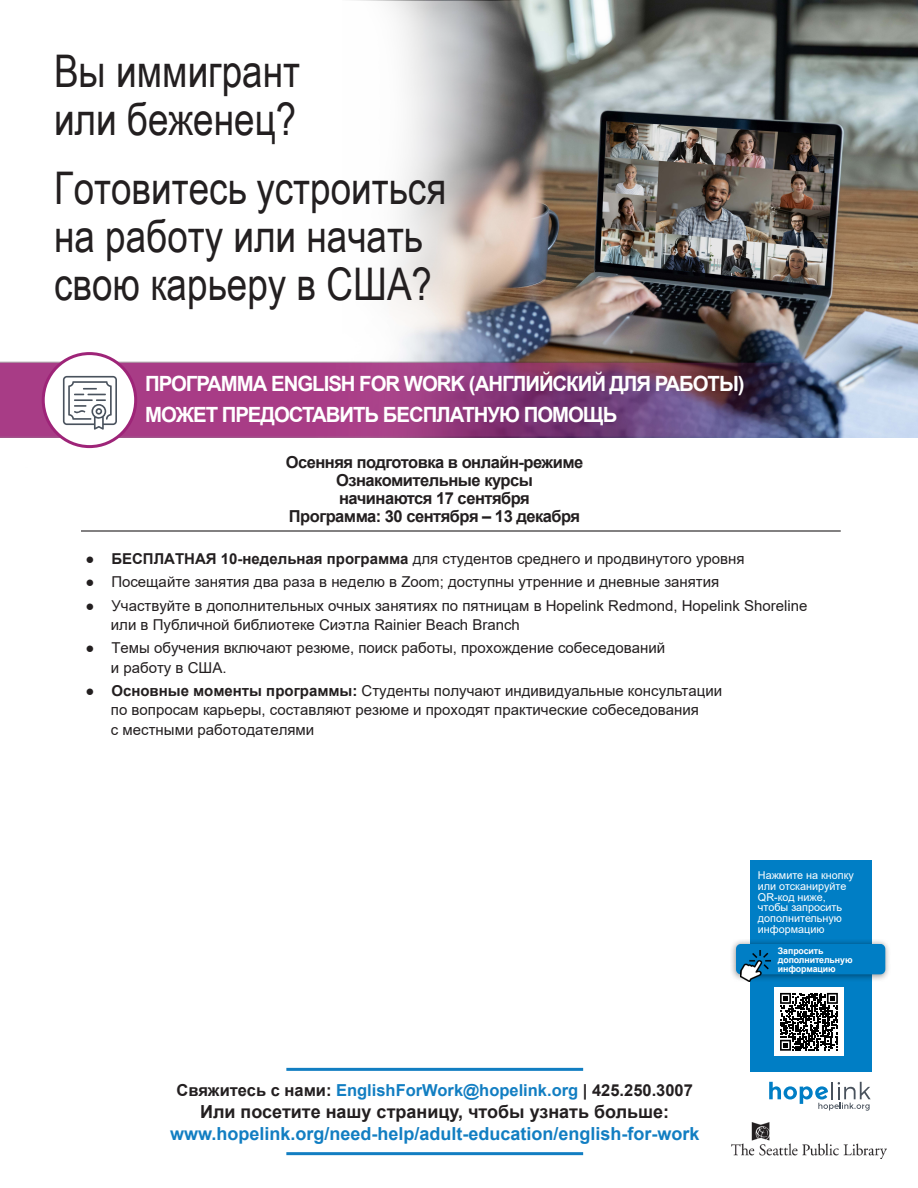
<style>
.page{position:relative;width:918px;height:1188px;background:#fff}
.page>*{position:absolute;margin:0;border:0;box-sizing:border-box;transform-origin:0 0}
.t1{font:45px/48px "Arial Narrow";color:#231f20}
.t2{font:700 21px/31.2px "Arial";letter-spacing:-.05em;color:#fff}
.t3{font:700 18px/21.6px "Arial";color:#127ec2;text-align:center}
.t4{font:700 16.5px/18px "Arial";letter-spacing:-.03em;color:#231f20;text-align:center}
.t5{font:700 16.5px "Arial";color:#231f20}
.t6{font:15px/19.4px "Arial";color:#231f20}
.t7{font:10.8px/10.8px "Arial";color:#fff}
.t8{font:700 9px/9px "Arial";letter-spacing:-.01em;color:#fff}
.s1{font-weight:700}
.s2{color:#127ec2}
.s3{color:#231f20}
</style>
<div class="page">
<img style="left:545px;top:1px;width:373px;height:437px">
<img style="left:0;top:1px;width:545px;height:448px">
<img style="left:0;top:362px;width:819px;height:75px">
<svg style="left:42px;top:352px;width:95px;height:96px"></svg>
<div style="left:750px;top:860px;width:122px;height:216px;background:#007ec5"></div>
<div style="left:774px;top:987px;width:69px;height:69px;background:#fff"></div>
<svg style="left:780px;top:993px;width:58px;height:58px"></svg>
<img style="left:731px;top:940px;width:158px;height:40px">
<svg style="left:736px;top:944px;width:149px;height:30px"></svg>
<img style="left:740px;top:951px;width:31px;height:30px">
<hr style="left:81px;top:530px;width:760px;height:2px;background:#231f20">
<div style="left:702px;top:1072px;width:216px;height:116px;background:#fff"></div>
<svg style="left:769px;top:1082px;width:102px;height:29px"></svg>
<img style="left:731px;top:1123px;width:156px;height:35px">
<hr style="left:286px;top:1068px;width:297px;height:3px;background:#127ec2">
<hr style="left:286px;top:1152px;width:297px;height:3px;background:#127ec2">
<p class="t1" style="left:54px;top:45px;width:248px">Вы иммигрант или беженец?</p>
<p class="t1" style="left:54px;top:162px;width:394px">Готовитесь устроиться на работу или начать свою карьеру в США?</p>
<p class="t2" style="left:145px;top:368px;width:601px">ПРОГРАММА ENGLISH FOR WORK (АНГЛИЙСКИЙ ДЛЯ РАБОТЫ)<br>МОЖЕТ ПРЕДОСТАВИТЬ БЕСПЛАТНУЮ ПОМОЩЬ</p>
<p class="t4" style="left:286px;top:453px;width:299px">Осенняя подготовка в онлайн-режиме<br>Ознакомительные курсы<br>начинаются 17 сентября<br>Программа: 30 сентября – 13 декабря</p>
<p class="t6" style="left:85px;top:549px;width:661px">● <span class="s1">БЕСПЛАТНАЯ 10-недельная программа</span> для студентов среднего и продвинутого уровня</p>
<p class="t6" style="left:85px;top:572px;width:635px">● Посещайте занятия два раза в неделю в Zoom; доступны утренние и дневные занятия</p>
<p class="t6" style="left:111px;top:595px;width:698px;text-indent:-26px">● Участвуйте в дополнительных очных занятиях по пятницам в Hopelink Redmond, Hopelink Shoreline или в Публичной библиотеке Сиэтла Rainier Beach Branch</p>
<p class="t6" style="left:111px;top:638px;width:556px;text-indent:-26px">● Темы обучения включают резюме, поиск работы, прохождение собеседований и работу в США.</p>
<p class="t6" style="left:111px;top:681px;width:613px;text-indent:-26px">● <span class="s1">Основные моменты программы:</span> Студенты получают индивидуальные консультации по вопросам карьеры, составляют резюме и проходят практические собеседования<br>с местными работодателями</p>
<p class="t5" style="left:177px;top:1079px;width:518px">Свяжитесь с нами: <span class="s2">EnglishForWork@hopelink.org</span> | 425.250.3007</p>
<p class="t3" style="left:170px;top:1101px;width:531px"><span class="s3">Или посетите нашу страницу, чтобы узнать больше: </span>www.hopelink.org/need-help/adult-education/english-for-work</p>
<p class="t7" style="left:758px;top:870px;width:98px">Нажмите на кнопку или отсканируйте<br>QR-код ниже, чтобы запросить дополнительную информацию</p>
<p class="t8" style="left:778px;top:946px;width:76px">Запросить дополнительную информацию</p>
</div>
